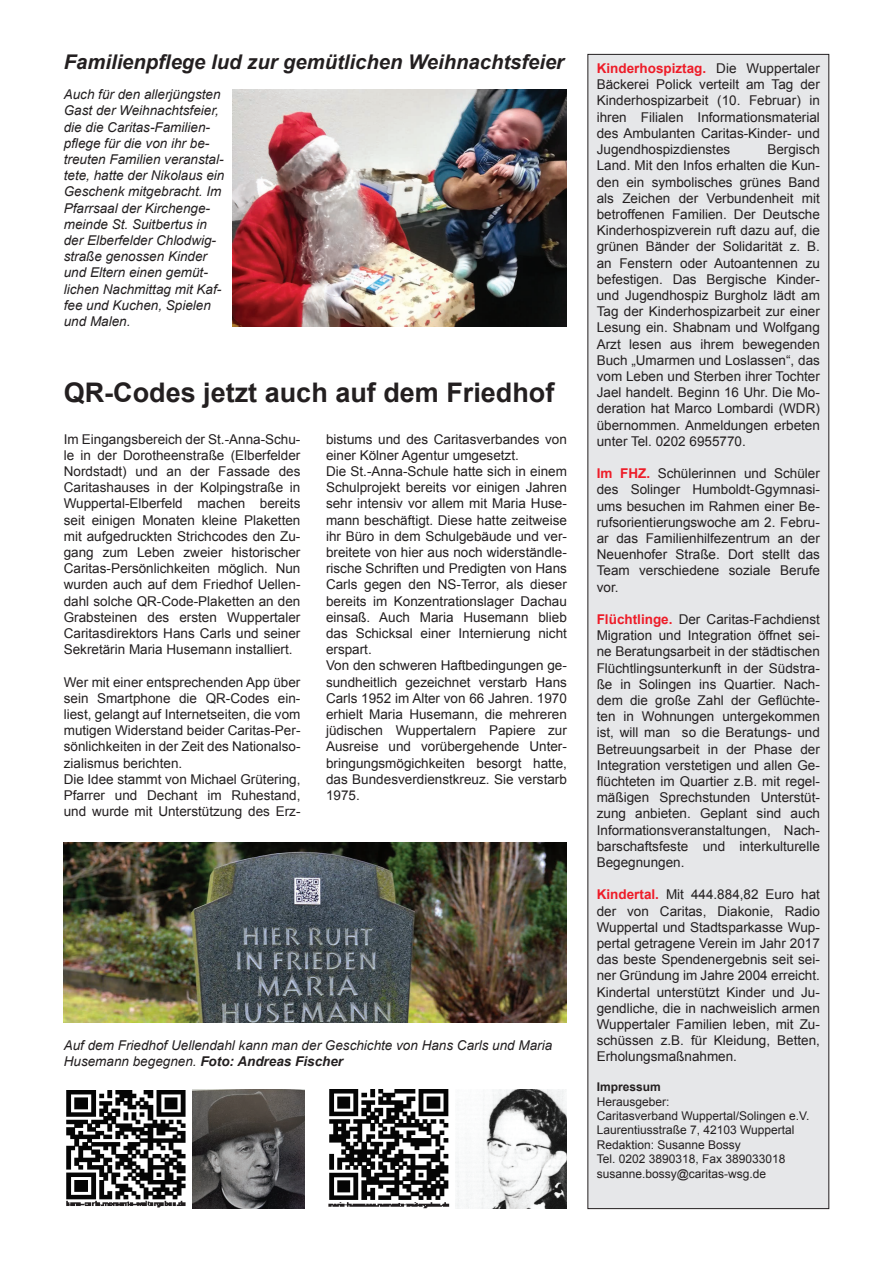
<style>
.page{position:relative;width:893px;height:1263px;background:#fff}
.page>*{position:absolute;margin:0;border:0;box-sizing:border-box;transform-origin:0 0}
.t1{font:700 27px "Arial";color:#231f20}
.t2{font:italic 700 20.25px "Arial";color:#231f20}
.t3{font:13.5px/16.2px "Arial";color:#231f20;text-align:justify}
.t4{font:italic 13.5px/16.2px "Arial";color:#231f20}
.t5{font:12px/14.4px "Arial";color:#231f20}
.t6{font:700 12px "Arial";color:#231f20}
.s1{font-weight:700}
.s2{font-weight:700;color:#ee1c28}
</style>
<div class="page">
<div style="left:588px;top:54px;width:241px;height:1154px;background:#e6e7e9"></div>
<img style="left:232px;top:89px;width:335px;height:237px">
<img style="left:64px;top:842px;width:503px;height:181px">
<img style="left:328px;top:1090px;width:239px;height:119px">
<img style="left:66px;top:1090px;width:239px;height:119px">
<h2 class="t2" style="left:64px;top:48px;width:502px">Familienpflege lud zur gemütlichen Weihnachtsfeier</h2>
<p class="t4" style="left:64px;top:86px;width:162px">Auch für den allerjüngsten<br>Gast der Weihnachtsfeier, die die Caritas-Familien&shy;pflege für die von ihr be&shy;treuten Familien veranstal&shy;tete, hatte der Nikolaus ein<br>Geschenk mitgebracht. Im<br>Pfarrsaal der Kirchenge&shy;meinde St. Suitbertus in der Elberfelder Chlodwig&shy;straße genossen Kinder und Eltern einen gemüt&shy;lichen Nachmittag mit Kaf&shy;fee und Kuchen, Spielen und Malen.</p>
<h1 class="t1" style="left:64px;top:375px;width:492px">QR-Codes jetzt auch auf dem Friedhof</h1>
<p class="t3" style="left:64px;top:431px;width:238px">Im Eingangsbereich der St.-Anna-Schu&shy;le in der Dorotheenstraße (Elberfelder Nordstadt) und an der Fassade des Caritashauses in der Kolpingstraße in Wuppertal-Elberfeld machen bereits seit einigen Monaten kleine Plaketten mit aufgedruckten Strichcodes den Zu&shy;gang zum Leben zweier historischer Caritas-Persönlichkeiten möglich. Nun wurden auch auf dem Friedhof Uellen&shy;dahl solche QR-Code-Plaketten an den Grabsteinen des ersten Wuppertaler Caritasdirektors Hans Carls und seiner Sekretärin Maria Husemann installiert.</p>
<p class="t3" style="left:64px;top:674px;width:238px;text-align:left">Wer mit einer entsprechenden App über sein Smartphone die QR-Codes ein&shy;liest, gelangt auf Internetseiten, die vom mutigen Widerstand beider Caritas-Per&shy;sönlichkeiten in der Zeit des Nationalso&shy;zialismus berichten.<br>Die Idee stammt von Michael Grütering, Pfarrer und Dechant im Ruhestand, und wurde mit Unterstützung des Erz-</p>
<p class="t3" style="left:326px;top:431px;width:242px;text-align:left">bistums und des Caritasverbandes von einer Kölner Agentur umgesetzt.<br>Die St.-Anna-Schule hatte sich in einem Schulprojekt bereits vor einigen Jahren sehr intensiv vor allem mit Maria Huse&shy;mann beschäftigt. Diese hatte zeitweise ihr Büro in dem Schulgebäude und ver&shy;breitete von hier aus noch widerständle&shy;rische Schriften und Predigten von Hans Carls gegen den NS-Terror, als dieser bereits im Konzentrationslager Dachau einsaß. Auch Maria Husemann blieb das Schicksal einer Internierung nicht erspart.<br>Von den schweren Haftbedingungen ge&shy;sundheitlich gezeichnet verstarb Hans Carls 1952 im Alter von 66 Jahren. 1970 erhielt Maria Husemann, die mehreren jüdischen Wuppertalern Papiere zur Ausreise und vorübergehende Unter&shy;bringungsmögichkeiten besorgt hatte, das Bundesverdienstkreuz. Sie verstarb 1975.</p>
<p class="t4" style="left:64px;top:1037px;width:490px">Auf dem Friedhof Uellendahl kann man der Geschichte von Hans Carls und Maria<br>Husemann begegnen. <span class="s1">Foto: Andreas Fischer</span></p>
<p class="t3" style="left:597px;top:60px;width:225px"><span class="s2">Kinderhospiztag.</span> Die Wuppertaler Bäckerei Polick verteilt am Tag der Kinderhospizarbeit (10. Februar) in ihren Filialen Informationsmaterial des Ambulanten Caritas-Kinder- und Jugendhospizdienstes</p>
<p class="t3" style="left:597px;top:141px;width:225px;text-indent:171px">Bergisch Land. Mit den Infos erhalten die Kun&shy;den ein symbolisches grünes Band als Zeichen der Verbundenheit mit betroffenen Familien. Der Deutsche Kinderhospizverein ruft dazu auf, die grünen Bänder der Solidarität z. B. an Fenstern oder Autoantennen zu befestigen. Das Bergische Kinder&shy;und Jugendhospiz Burgholz lädt am Tag der Kinderhospizarbeit zur einer Lesung ein. Shabnam und Wolfgang Arzt lesen aus ihrem bewegenden Buch „Umarmen und Loslassen“, das vom Leben und Sterben ihrer Tochter Jael handelt. Beginn 16 Uhr. Die Mo&shy;deration hat Marco Lombardi (WDR) übernommen. Anmeldungen erbeten unter Tel. 0202 6955770.</p>
<p class="t3" style="left:597px;top:465px;width:225px"><span class="s2">Im FHZ.</span> Schülerinnen und Schüler des Solinger Humboldt-Ggymnasi&shy;ums besuchen im Rahmen einer Be&shy;rufsorientierungswoche am 2. Febru&shy;ar das Familienhilfezentrum an der Neuenhofer Straße. Dort stellt das Team verschiedene soziale Berufe vor.</p>
<p class="t3" style="left:597px;top:611px;width:225px"><span class="s2">Flüchtlinge.</span> Der Caritas-Fachdienst Migration und Integration öffnet sei&shy;ne Beratungsarbeit in der städtischen Flüchtlingsunterkunft in der Südstra&shy;ße in Solingen ins Quartier. Nach&shy;dem die große Zahl der Geflüchte&shy;ten in Wohnungen untergekommen ist, will man so die Beratungs- und Betreuungsarbeit in der Phase der Integration verstetigen und allen Ge&shy;flüchteten im Quartier z.B. mit regel&shy;mäßigen Sprechstunden Unterstüt&shy;zung anbieten. Geplant sind auch Informationsveranstaltungen, Nach&shy;barschaftsfeste und interkulturelle Begegnungen.</p>
<p class="t3" style="left:597px;top:887px;width:225px"><span class="s2">Kindertal.</span> Mit 444.884,82 Euro hat der von Caritas, Diakonie, Radio Wuppertal und Stadtsparkasse Wup&shy;pertal getragene Verein im Jahr 2017 das beste Spendenergebnis seit sei&shy;ner Gründung im Jahre 2004 erreicht.<br>Kindertal unterstützt Kinder und Ju&shy;gendliche, die in nachweislich armen Wuppertaler Familien leben, mit Zu&shy;schüssen z.B. für Kleidung, Betten, Erholungsmaßnahmen.</p>
<p class="t6" style="left:597px;top:1079px;width:66px">Impressum</p>
<p class="t5" style="left:597px;top:1094px;width:214px">Herausgeber:<br>Caritasverband Wuppertal/Solingen e.V.<br>Laurentiusstraße 7, 42103 Wuppertal<br>Redaktion: Susanne Bossy<br>Tel. 0202 3890318, Fax 389033018 susanne.bossy@caritas-wsg.de</p>
</div>
